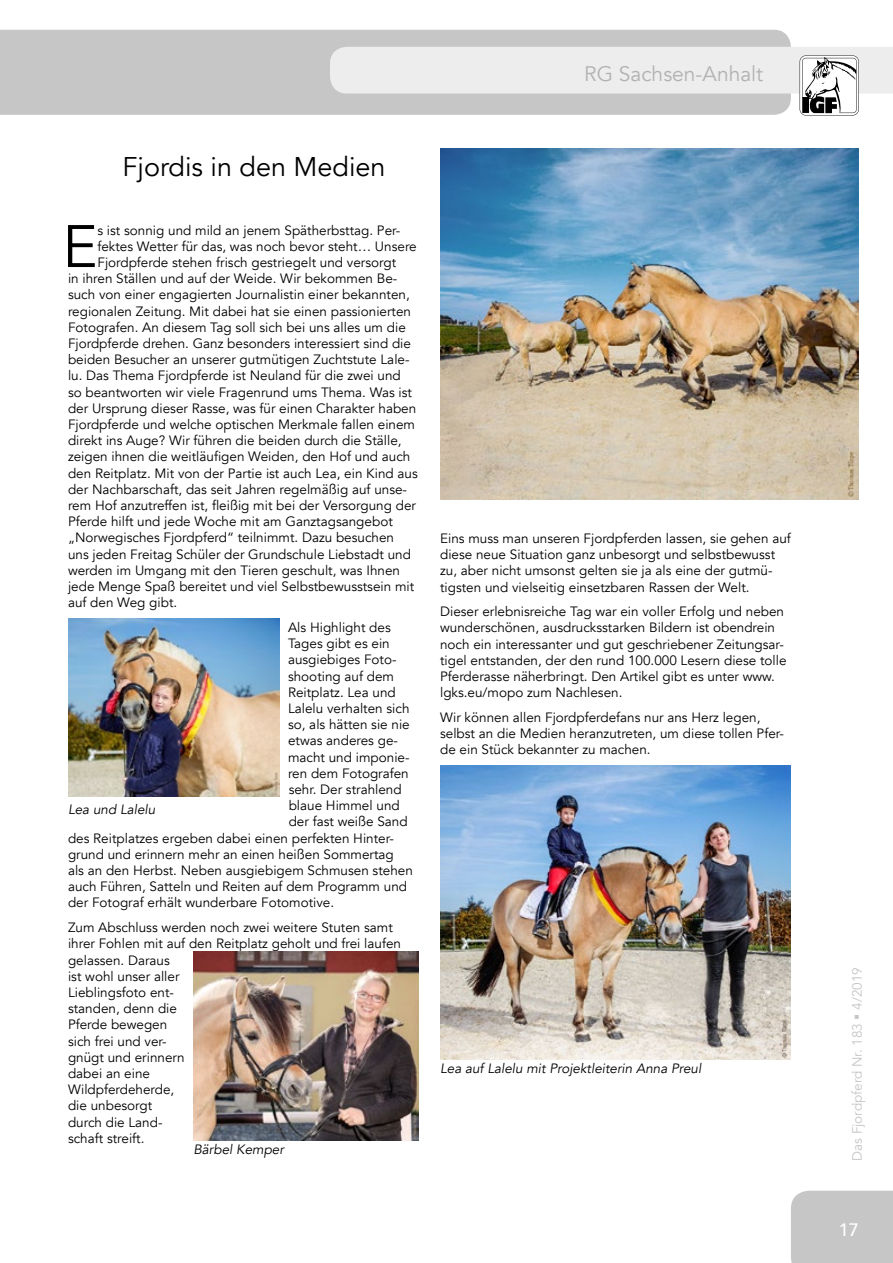
<style>
.page{position:relative;width:893px;height:1263px;background:#fff}
.page>*{position:absolute;margin:0;border:0;box-sizing:border-box;transform-origin:0 0}
.t1{font:59.25px "Avenir";color:#000}
.t2{font:27px "Avenir";color:#000}
.t3{font:21px "Avenir";color:#b3b2b2}
.t4{font:500 18px "Avenir";color:#fff}
.t5{font:13.5px/16.2px "Avenir";color:#000}
.t6{font:italic 13.5px "Avenir";color:#000}
.t7{font:13.5px "Avenir";color:#c6c6c6}
</style>
<div class="page">
<div style="left:0;top:30px;width:791px;height:85px;background:#c6c6c6"></div>
<div style="left:791px;top:1191px;width:102px;height:72px;background:#c6c6c6"></div>
<svg style="left:330px;top:47px;width:563px;height:69px;background:#dedede"></svg>
<img style="left:440px;top:149px;width:419px;height:351px">
<img style="left:68px;top:619px;width:212px;height:177px">
<img style="left:193px;top:951px;width:226px;height:189px">
<img style="left:440px;top:765px;width:351px;height:294px">
<h3 class="t3" style="left:584px;top:61px;width:180px">RG Sachsen-Anhalt</h3>
<h2 class="t2" style="left:123px;top:150px;width:265px">Fjordis in den Medien</h2>
<h1 class="t1" style="left:62px;top:211px;width:37px">E</h1>
<p class="t5" style="left:97px;top:222px;width:304px">s ist sonnig und mild an jenem Spätherbsttag. Per-</p>
<p class="t5" style="left:97px;top:238px;width:321px">fektes Wetter für das, was noch bevor steht… Unsere</p>
<p class="t5" style="left:97px;top:255px;width:300px">Fjordpferde stehen frisch gestriegelt und versorgt</p>
<p class="t5" style="left:68px;top:271px;width:331px">in ihren Ställen und auf der Weide. Wir bekommen Be-</p>
<p class="t5" style="left:68px;top:287px;width:343px">such von einer engagierten Journalistin einer bekannten,</p>
<p class="t5" style="left:68px;top:303px;width:344px">regionalen Zeitung. Mit dabei hat sie einen passionierten</p>
<p class="t5" style="left:68px;top:319px;width:339px">Fotografen. An diesem Tag soll sich bei uns alles um die</p>
<p class="t5" style="left:68px;top:336px;width:344px">Fjordpferde drehen. Ganz besonders interessiert sind die</p>
<p class="t5" style="left:68px;top:352px;width:343px">beiden Besucher an unserer gutmütigen Zuchtstute Lale-</p>
<p class="t5" style="left:68px;top:368px;width:334px">lu. Das Thema Fjordpferde ist Neuland für die zwei und</p>
<p class="t5" style="left:68px;top:384px;width:345px">so beantworten wir viele Fragenrund ums Thema. Was ist</p>
<p class="t5" style="left:68px;top:400px;width:350px">der Ursprung dieser Rasse, was für einen Charakter haben</p>
<p class="t5" style="left:68px;top:417px;width:349px">Fjordpferde und welche optischen Merkmale fallen einem</p>
<p class="t5" style="left:68px;top:433px;width:335px">direkt ins Auge? Wir führen die beiden durch die Ställe,</p>
<p class="t5" style="left:68px;top:449px;width:344px">zeigen ihnen die weitläufigen Weiden, den Hof und auch</p>
<p class="t5" style="left:68px;top:465px;width:351px">den Reitplatz. Mit von der Partie ist auch Lea, ein Kind aus</p>
<p class="t5" style="left:68px;top:481px;width:341px">der Nachbarschaft, das seit Jahren regelmäßig auf unse-</p>
<p class="t5" style="left:68px;top:498px;width:349px">rem Hof anzutreffen ist, fleißig mit bei der Versorgung der</p>
<p class="t5" style="left:68px;top:514px;width:326px">Pferde hilft und jede Woche mit am Ganztagsangebot</p>
<p class="t5" style="left:68px;top:530px;width:328px">„Norwegisches Fjordpferd“ teilnimmt. Dazu besuchen</p>
<p class="t5" style="left:68px;top:546px;width:344px">uns jeden Freitag Schüler der Grundschule Liebstadt und</p>
<p class="t5" style="left:68px;top:562px;width:334px">werden im Umgang mit den Tieren geschult, was Ihnen</p>
<p class="t5" style="left:68px;top:579px;width:348px">jede Menge Spaß bereitet und viel Selbstbewusstsein mit</p>
<p class="t5" style="left:68px;top:595px;width:111px">auf den Weg gibt.</p>
<p class="t5" style="left:288px;top:619px;width:104px">Als Highlight des</p>
<p class="t5" style="left:288px;top:636px;width:103px">Tages gibt es ein</p>
<p class="t5" style="left:288px;top:652px;width:110px">ausgiebiges Foto-</p>
<p class="t5" style="left:288px;top:668px;width:108px">shooting auf dem</p>
<p class="t5" style="left:288px;top:684px;width:109px">Reitplatz. Lea und</p>
<p class="t5" style="left:288px;top:700px;width:123px">Lalelu verhalten sich</p>
<p class="t5" style="left:288px;top:717px;width:123px">so, als hätten sie nie</p>
<p class="t5" style="left:288px;top:733px;width:112px">etwas anderes ge-</p>
<p class="t5" style="left:288px;top:749px;width:123px">macht und imponie-</p>
<p class="t5" style="left:288px;top:765px;width:122px">ren dem Fotografen</p>
<p class="t5" style="left:289px;top:781px;width:114px">sehr. Der strahlend</p>
<p class="t5" style="left:289px;top:798px;width:113px">blaue Himmel und</p>
<p class="t5" style="left:289px;top:814px;width:121px">der fast weiße Sand</p>
<p class="t5" style="left:68px;top:830px;width:327px">des Reitplatzes ergeben dabei einen perfekten Hinter-</p>
<p class="t5" style="left:68px;top:846px;width:327px">grund und erinnern mehr an einen heißen Sommertag</p>
<p class="t5" style="left:68px;top:862px;width:346px">als an den Herbst. Neben ausgiebigem Schmusen stehen</p>
<p class="t5" style="left:68px;top:879px;width:341px">auch Führen, Satteln und Reiten auf dem Programm und</p>
<p class="t5" style="left:68px;top:895px;width:268px">der Fotograf erhält wunderbare Fotomotive.</p>
<p class="t5" style="left:68px;top:920px;width:334px">Zum Abschluss werden noch zwei weitere Stuten samt ihrer Fohlen mit auf den Reitplatz geholt und frei laufen gelassen. Daraus<br>ist wohl unser aller<br>Lieblingsfoto ent-<br>standen, denn die<br>Pferde bewegen<br>sich frei und ver-<br>gnügt und erinnern<br>dabei an eine<br>Wildpferdeherde,<br>die unbesorgt<br>durch die Land-<br>schaft streift.</p>
<p class="t6" style="left:68px;top:801px;width:89px">Lea und Lalelu</p>
<p class="t6" style="left:193px;top:1141px;width:92px">Bärbel Kemper</p>
<p class="t5" style="left:440px;top:530px;width:352px">Eins muss man unseren Fjordpferden lassen, sie gehen auf diese neue Situation ganz unbesorgt und selbstbewusst zu, aber nicht umsonst gelten sie ja als eine der gutmü&shy;tigsten und vielseitig einsetzbaren Rassen der Welt.</p>
<p class="t5" style="left:440px;top:604px;width:348px">Dieser erlebnisreiche Tag war ein voller Erfolg und neben wunderschönen, ausdrucksstarken Bildern ist obendrein noch ein interessanter und gut geschriebener Zeitungsar&shy;tigel entstanden, der den rund 100.000 Lesern diese tolle Pferderasse näherbringt. Den Artikel gibt es unter www. lgks.eu/mopo zum Nachlesen.</p>
<p class="t5" style="left:440px;top:709px;width:345px">Wir können allen Fjordpferdefans nur ans Herz legen, selbst an die Medien heranzutreten, um diese tollen Pfer&shy;de ein Stück bekannter zu machen.</p>
<p class="t6" style="left:440px;top:1060px;width:263px">Lea auf Lalelu mit Projektleiterin Anna Preul</p>
<p class="t7" style="left:849px;top:1161px;width:195px;rotate:-90deg">Das Fjordpferd Nr. 183 ▪ 4/2019</p>
<h3 class="t4" style="left:839px;top:1214px;width:22px">17</h3>
</div>
